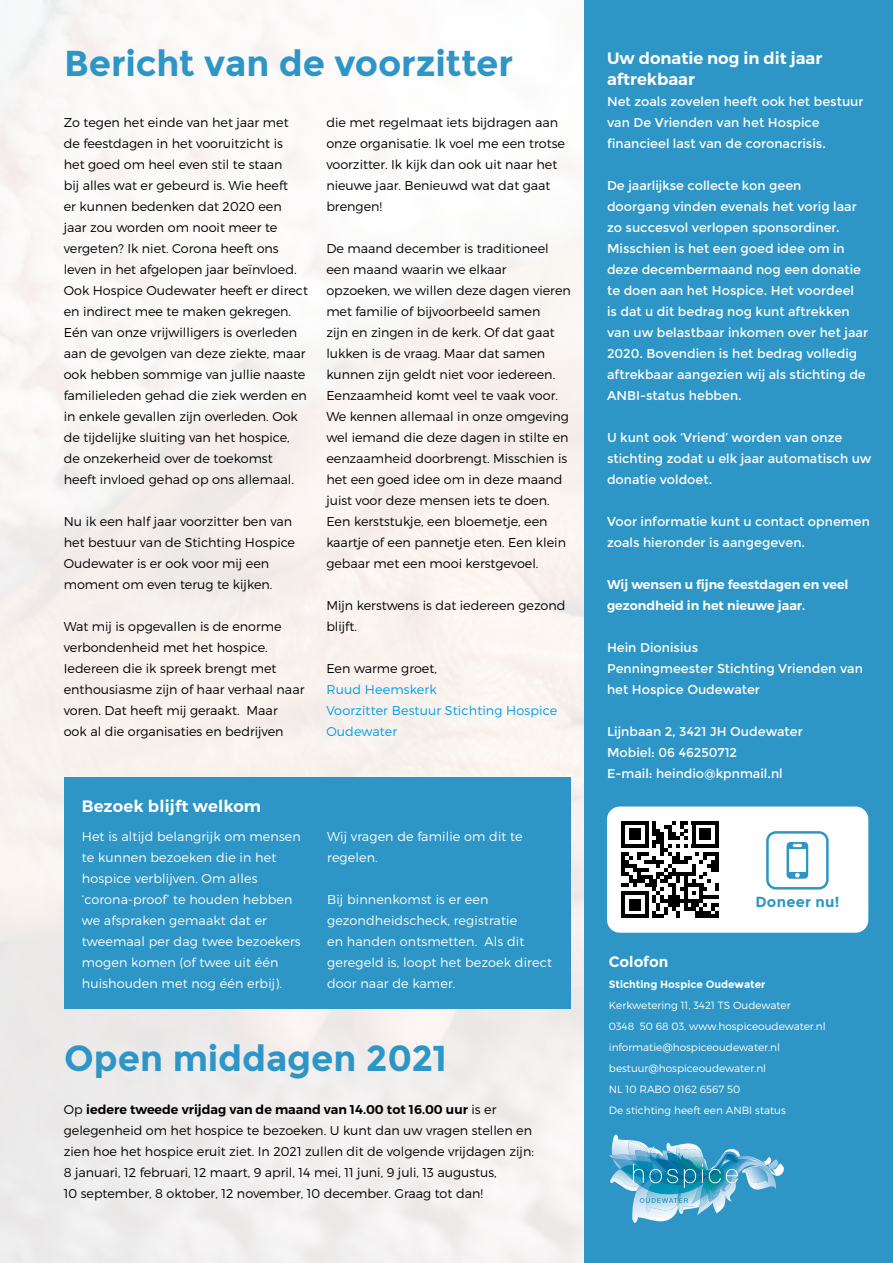
<style>
.page{position:relative;width:893px;height:1263px;background:#fff}
.page>*{position:absolute;margin:0;border:0;box-sizing:border-box;transform-origin:0 0}
.t1{font:700 36px "Montserrat";letter-spacing:-.005em;color:#2d96c7}
.t2{font:600 16.5px/21px "Montserrat";color:#fff}
.t3{font:700 15px "Montserrat";letter-spacing:-.005em;color:#fff}
.t4{font:700 14.7px "Montserrat";letter-spacing:.02em;color:#2d96c7}
.t5{font:300 12.75px/21px "Montserrat";color:#000}
.t6{font:12.75px/21px "Montserrat";color:#fff}
.t7{font:300 12.75px/21px "Montserrat";letter-spacing:.01em;color:#fff}
.t8{font:600 12.75px/21px "Montserrat";color:#fff}
.t9{font:300 12.75px/21px "Montserrat";letter-spacing:.01em;color:#009fe3}
.t10{font:300 10.5px/21px "Montserrat";color:#fff}
.t11{font:700 10.5px "Montserrat";color:#fff}
.s1{font-weight:600}
</style>
<div class="page">
<img style="left:0;top:0;width:585px;height:1263px">
<div style="left:585px;top:0;width:308px;height:1263px;background:#2d96c7"></div>
<div style="left:607px;top:806px;width:261px;height:127px;background:#fff;border-radius:13px"></div>
<svg style="left:609px;top:1135px;width:175px;height:88px"></svg>
<div style="left:64px;top:778px;width:507px;height:231px;background:#2d96c7"></div>
<svg style="left:621px;top:821px;width:98px;height:97px"></svg>
<hr style="left:621px;top:914px;width:28px;height:4px;background:#000">
<div style="left:629px;top:899px;width:12px;height:12px;background:#000"></div>
<div style="left:766px;top:831px;width:63px;height:58px;border:2px solid #2d96c7;border-radius:9px"></div>
<div style="left:786px;top:842px;width:22px;height:37px;background:#2d96c7;border-radius:4px"></div>
<svg style="left:793px;top:844px;width:9px;height:3px"></svg>
<svg style="left:795px;top:873px;width:5px;height:4px"></svg>
<div style="left:789px;top:849px;width:17px;height:22px;background:#fff"></div>
<h1 class="t1" style="left:64px;top:42px;width:451px">Bericht van de voorzitter</h1>
<p class="t5" style="left:64px;top:111px;width:246px">Zo tegen het einde van het jaar met<br>de feestdagen in het vooruitzicht is<br>het goed om heel even stil te staan<br>bij alles wat er gebeurd is. Wie heeft<br>er kunnen bedenken dat 2020 een<br>jaar zou worden om nooit meer te vergeten? Ik niet. Corona heeft ons leven in het afgelopen jaar beïnvloed.<br>Ook Hospice Oudewater heeft er direct en indirect mee te maken gekregen.<br>Eén van onze vrijwilligers is overleden aan de gevolgen van deze ziekte, maar ook hebben sommige van jullie naaste familieleden gehad die ziek werden en in enkele gevallen zijn overleden. Ook de tijdelijke sluiting van het hospice, de onzekerheid over de toekomst heeft invloed gehad op ons allemaal.</p>
<p class="t5" style="left:64px;top:510px;width:233px">Nu ik een half jaar voorzitter ben van het bestuur van de Stichting Hospice Oudewater is er ook voor mij een moment om even terug te kijken.</p>
<p class="t5" style="left:64px;top:615px;width:242px">Wat mij is opgevallen is de enorme verbondenheid met het hospice.<br>Iedereen die ik spreek brengt met enthousiasme zijn of haar verhaal naar voren. Dat heeft mij geraakt. Maar<br>ook al die organisaties en bedrijven</p>
<p class="t5" style="left:326px;top:111px;width:240px">die met regelmaat iets bijdragen aan onze organisatie. Ik voel me een trotse voorzitter. Ik kijk dan ook uit naar het nieuwe jaar. Benieuwd wat dat gaat brengen!</p>
<p class="t5" style="left:326px;top:237px;width:246px">De maand december is traditioneel een maand waarin we elkaar opzoeken, we willen deze dagen vieren met familie of bijvoorbeeld samen<br>zijn en zingen in de kerk. Of dat gaat lukken is de vraag. Maar dat samen kunnen zijn geldt niet voor iedereen.<br>Eenzaamheid komt veel te vaak voor.<br>We kennen allemaal in onze omgeving wel iemand die deze dagen in stilte en eenzaamheid doorbrengt. Misschien is het een goed idee om in deze maand juist voor deze mensen iets te doen.<br>Een kerststukje, een bloemetje, een kaartje of een pannetje eten. Een klein gebaar met een mooi kerstgevoel.</p>
<p class="t5" style="left:326px;top:594px;width:241px">Mijn kerstwens is dat iedereen gezond blijft.</p>
<p class="t5" style="left:326px;top:657px;width:112px">Een warme groet,</p>
<p class="t9" style="left:326px;top:678px;width:232px">Ruud Heemskerk<br>Voorzitter Bestuur Stichting Hospice<br>Oudewater</p>
<p class="t2" style="left:82px;top:796px;width:181px">Bezoek blijft welkom</p>
<p class="t7" style="left:82px;top:825px;width:221px">Het is altijd belangrijk om mensen te kunnen bezoeken die in het hospice verblijven. Om alles ‘corona-proof’ te houden hebben we afspraken gemaakt dat er tweemaal per dag twee bezoekers mogen komen (of twee uit één huishouden met nog één erbij).</p>
<p class="t7" style="left:327px;top:825px;width:197px">Wij vragen de familie om dit te regelen.</p>
<p class="t7" style="left:327px;top:888px;width:226px">Bij binnenkomst is er een gezondheidscheck, registratie<br>en handen ontsmetten. Als dit geregeld is, loopt het bezoek direct door naar de kamer.</p>
<h1 class="t1" style="left:64px;top:1037px;width:384px">Open middagen 2021</h1>
<p class="t5" style="left:64px;top:1098px;width:472px">Op <span class="s1">iedere tweede vrijdag van de maand van 14.00 tot 16.00 uur</span> is er gelegenheid om het hospice te bezoeken. U kunt dan uw vragen stellen en zien hoe het hospice eruit ziet. In 2021 zullen dit de volgende vrijdagen zijn:<br>8 januari, 12 februari, 12 maart, 9 april, 14 mei, 11 juni, 9 juli, 13 augustus,<br>10 september, 8 oktober, 12 november, 10 december. Graag tot dan!</p>
<p class="t2" style="left:607px;top:47px;width:217px">Uw donatie nog in dit jaar aftrekbaar</p>
<p class="t6" style="left:607px;top:91px;width:258px">Net zoals zovelen heeft ook het bestuur van De Vrienden van het Hospice financieel last van de coronacrisis.</p>
<p class="t6" style="left:607px;top:175px;width:263px">De jaarlijkse collecte kon geen<br>doorgang vinden evenals het vorig laar zo succesvol verlopen sponsordiner.<br>Misschien is het een goed idee om in deze decembermaand nog een donatie te doen aan het Hospice. Het voordeel<br>is dat u dit bedrag nog kunt aftrekken van uw belastbaar inkomen over het jaar 2020. Bovendien is het bedrag volledig aftrekbaar aangezien wij als stichting de ANBI-status hebben.</p>
<p class="t6" style="left:607px;top:427px;width:266px">U kunt ook ‘Vriend’ worden van onze stichting zodat u elk jaar automatisch uw donatie voldoet.</p>
<p class="t6" style="left:607px;top:511px;width:264px">Voor informatie kunt u contact opnemen zoals hieronder is aangegeven.</p>
<p class="t8" style="left:607px;top:574px;width:243px">Wij wensen u fijne feestdagen en veel gezondheid in het nieuwe jaar.</p>
<p class="t6" style="left:607px;top:637px;width:257px">Hein Dionisius<br>Penningmeester Stichting Vrienden van het Hospice Oudewater</p>
<p class="t6" style="left:607px;top:721px;width:197px">Lijnbaan 2, 3421 JH Oudewater<br>Mobiel: 06 46250712<br>E-mail: heindio@kpnmail.nl</p>
<p class="t4" style="left:755px;top:893px;width:86px">Doneer nu!</p>
<p class="t3" style="left:609px;top:952px;width:61px">Colofon</p>
<p class="t11" style="left:609px;top:978px;width:158px">Stichting Hospice Oudewater</p>
<p class="t10" style="left:609px;top:994px;width:218px">Kerkwetering 11, 3421 TS Oudewater<br>0348 50 68 03, www.hospiceoudewater.nl informatie@hospiceoudewater.nl bestuur@hospiceoudewater.nl<br>NL 10 RABO 0162 6567 50<br>De stichting heeft een ANBI status</p>
</div>
